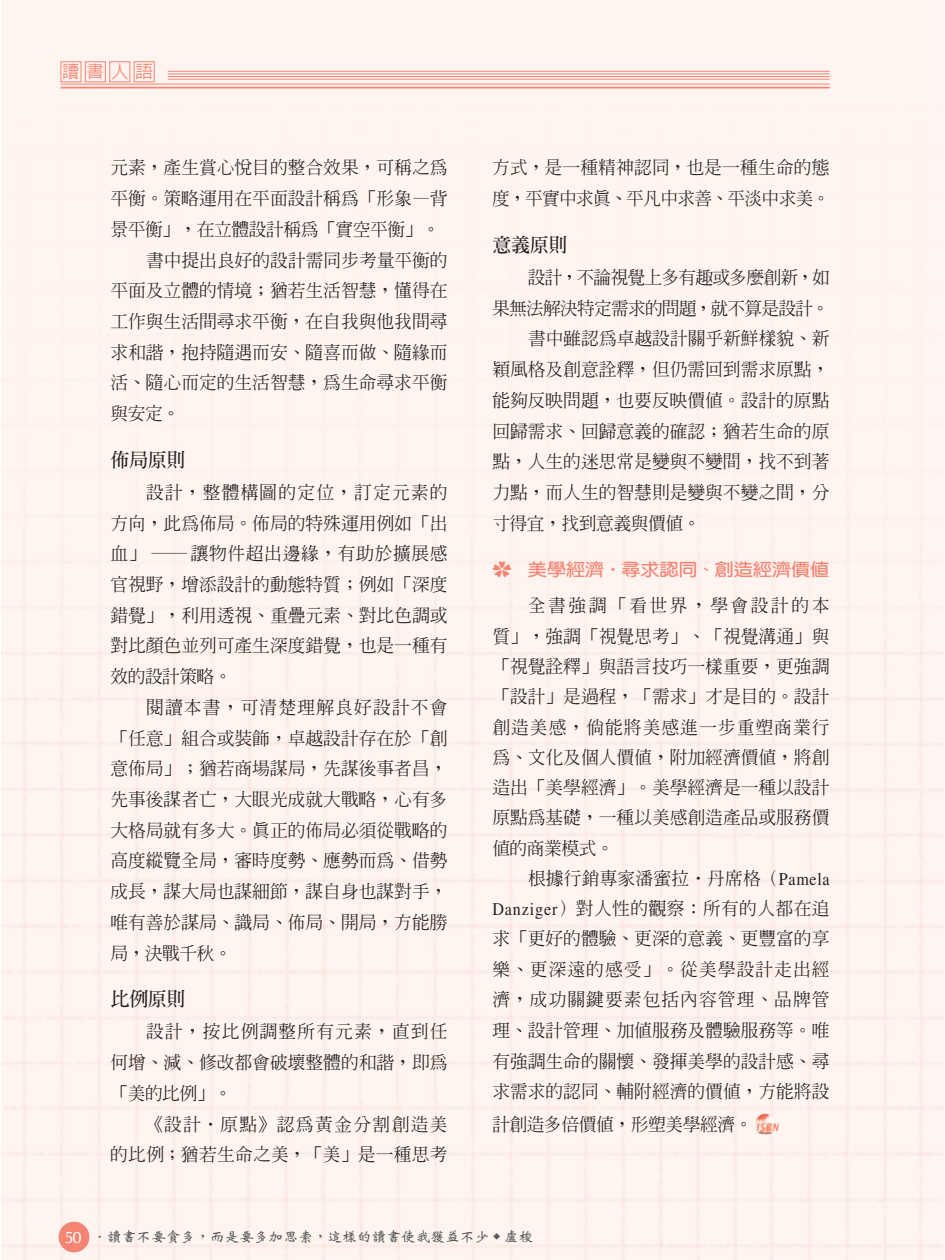
<style>
.page{position:relative;width:945px;height:1260px;background:#fff}
.page>*{position:absolute;margin:0;border:0;box-sizing:border-box;transform-origin:0 0}
.t1{font:19.25px "AR Ming B5 Bold E Ten B5 H";letter-spacing:-.03em;color:#231f20}
.t2{font:17.85px/30.8px "AR Ming B5 Medium E Ten B5 H";letter-spacing:-.005em;color:#231f20;text-align:justify}
.t3{font:17.85px "AR Ming B5 Medium E Ten B5 H";letter-spacing:-.03em;color:#231f20}
.t4{font:17.85px "AR Ming B5 Medium E Ten B5 H";letter-spacing:-.05em;color:#231f20}
.t5{font:17.85px "AR Ming B5 Medium E Ten B5 H";letter-spacing:-.045em;color:#231f20}
.t6{font:17.5px "AR Hei B5 Medium E Ten B5 H";color:#f48473}
.t7{font:17.32px "AR Yuan B5 Bold E Ten B5 H";letter-spacing:-.01em;color:#f48473;scale:1.11 1}
.t8{font:14px "AR Wei Bei B5 Bold E Ten B5 H";color:#58595b;scale:1.05 1}
.s1{font-family:"Koz Go Pro Extra Light 90 msp RKSJ H"}
.s2{font-family:"Times"}
.s3{font-family:"CG Omega";font-size:16.62px;color:#fff}
</style>
<div class="page">
<div style="left:1px;top:0;width:943px;height:1260px;background:#fff4f0"></div>
<svg style="left:60px;top:61px;width:95px;height:21px"></svg>
<hr style="left:61px;top:87px;width:769px;height:1px;background:#f48473">
<hr style="left:61px;top:84px;width:769px;height:1px;background:#f48473">
<hr style="left:168px;top:79px;width:662px;height:1px;background:#f48473">
<hr style="left:168px;top:76px;width:662px;height:1px;background:#f48473">
<hr style="left:168px;top:74px;width:662px;height:1px;background:#f48473">
<hr style="left:168px;top:71px;width:662px;height:1px;background:#f48473">
<img style="left:756px;top:1114px;width:23px;height:20px">
<p class="t6" style="left:62px;top:65px;width:92px">讀書人語</p>
<p class="t2" style="left:110px;top:155px;width:339px">元素，產生賞心悅目的整合效果，可稱之為</p>
<p class="t2" style="left:110px;top:185px;width:339px">平衡。策略運用在平面設計稱為「形象—背</p>
<p class="t3" style="left:110px;top:222px;width:331px">景平衡」，在立體設計稱為「實空平衡」。</p>
<p class="t2" style="left:146px;top:247px;width:303px">書中提出良好的設計需同步考量平衡的</p>
<p class="t2" style="left:110px;top:278px;width:339px">平面及立體的情境；猶若生活智慧，懂得在</p>
<p class="t2" style="left:110px;top:308px;width:339px">工作與生活間尋求平衡，在自我與他我間尋</p>
<p class="t2" style="left:110px;top:339px;width:339px">求和諧，抱持隨遇而安、隨喜而做、隨緣而</p>
<p class="t2" style="left:110px;top:370px;width:339px">活、隨心而定的生活智慧，為生命尋求平衡</p>
<p class="t2" style="left:110px;top:400px;width:71px">與安定。</p>
<p class="t1" style="left:110px;top:453px;width:77px">佈局原則</p>
<p class="t2" style="left:110px;top:479px;width:339px;text-indent:36px">設計，整體構圖的定位，訂定元素的方向，此為佈局。佈局的特殊運用例如「出血」 ─讓物件超出邊緣，有助於擴展感官視野，增添設計的動態特質；例如「深度錯覺」，利用透視、重疊元素、對比色調或對比顏色並列可產生深度錯覺，也是一種有效的設計策略。</p>
<p class="t2" style="left:110px;top:694px;width:339px;text-indent:36px">閱讀本書，可清楚理解良好設計不會「任意」組合或裝飾，卓越設計存在於「創意佈局」；猶若商場謀局，先謀後事者昌，先事後謀者亡，大眼光成就大戰略，心有多大格局就有多大。真正的佈局必須從戰略的高度縱覽全局，審時度勢、應勢而為、借勢成長，謀大局也謀細節，謀自身也謀對手，唯有善於謀局、識局、佈局、開局，方能勝局，決戰千秋。</p>
<p class="t1" style="left:110px;top:992px;width:77px">比例原則</p>
<p class="t2" style="left:110px;top:1019px;width:339px;text-indent:36px">設計，按比例調整所有元素，直到任何增、減、修改都會破壞整體的和諧，即為「美的比例」。</p>
<p class="t2" style="left:110px;top:1111px;width:339px;text-align:right">《設計‧原點》認為黃金分割創造美<br>的比例；猶若生命之美，「美」是一種思考</p>
<p class="t2" style="left:492px;top:155px;width:339px">方式，是一種精神認同，也是一種生命的態度，平實中求真、平凡中求善、平淡中求美。</p>
<p class="t1" style="left:492px;top:238px;width:77px">意義原則</p>
<p class="t5" style="left:528px;top:271px;width:303px">設計，不論視覺上多有趣或多麼創新，如</p>
<p class="t4" style="left:492px;top:301px;width:339px">果無法解決特定需求的問題，就不算是設計。</p>
<p class="t2" style="left:528px;top:326px;width:303px">書中雖認為卓越設計關乎新鮮樣貌、新</p>
<p class="t2" style="left:492px;top:356px;width:339px">穎風格及創意詮釋，但仍需回到需求原點，</p>
<p class="t2" style="left:492px;top:387px;width:339px">能夠反映問題，也要反映價值。設計的原點</p>
<p class="t2" style="left:492px;top:418px;width:339px">回歸需求、回歸意義的確認；猶若生命的原</p>
<p class="t2" style="left:492px;top:449px;width:339px">點，人生的迷思常是變與不變間，找不到著</p>
<p class="t2" style="left:492px;top:479px;width:339px">力點，而人生的智慧則是變與不變之間，分</p>
<p class="t3" style="left:492px;top:516px;width:210px">寸得宜，找到意義與價值。</p>
<p class="t7" style="left:492px;top:563px;width:305px"><span class="s1">✿</span> 美學經濟‧尋求認同、創造經濟價值</p>
<p class="t2" style="left:492px;top:593px;width:339px;line-height:30.3px;text-indent:36px">全書強調「看世界，學會設計的本質」，強調「視覺思考」、「視覺溝通」與「視覺詮釋」與語言技巧一樣重要，更強調「設計」是過程，「需求」才是目的。設計創造美感，倘能將美感進一步重塑商業行為、文化及個人價值，附加經濟價值，將創造出「美學經濟」。美學經濟是一種以設計原點為基礎，一種以美感創造產品或服務價值的商業模式。</p>
<p class="t2" style="left:492px;top:865px;width:339px;text-indent:36px">根據行銷專家潘蜜拉‧丹席格（<span class="s2">Pamela Danziger</span>）對人性的觀察：所有的人都在追求「更好的體驗、更深的意義、更豐富的享樂、更深遠的感受」。從美學設計走出經濟，成功關鍵要素包括內容管理、品牌管理、設計管理、加值服務及體驗服務等。唯有強調生命的關懷、發揮美學的設計感、尋求需求的認同、輔附經濟的價值，方能將設</p>
<p class="t3" style="left:492px;top:1118px;width:262px">計創造多倍價值，形塑美學經濟。</p>
<p class="t8" style="left:64px;top:1231px;width:448px"><span class="s3">50</span> ．讀書不要貪多，而是要多加思索，這樣的讀書使我獲益不少 <sup>◆</sup> 盧梭</p>
</div>
